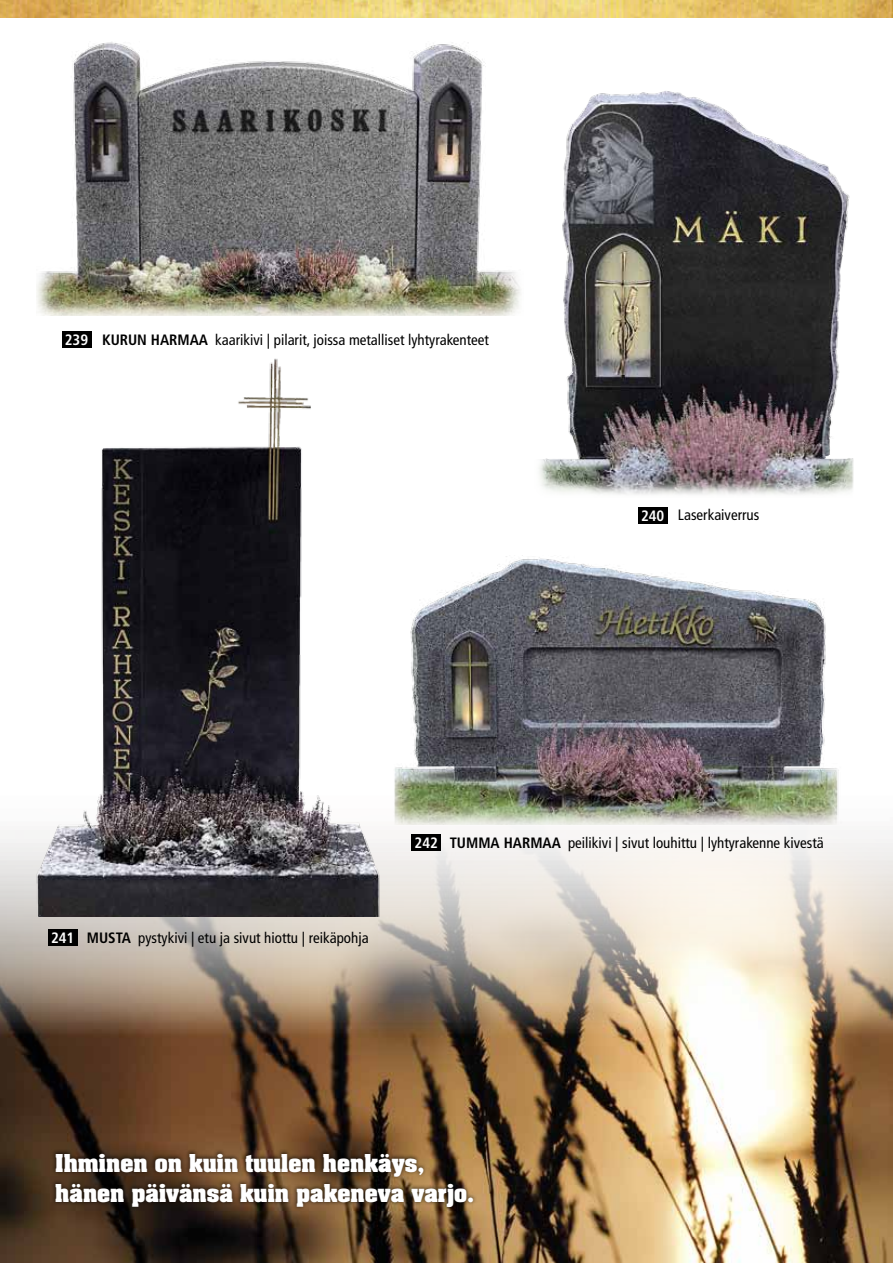
<style>
.page{position:relative;width:893px;height:1263px;background:#fff}
.page>*{position:absolute;margin:0;border:0;box-sizing:border-box;transform-origin:0 0}
.t1{font:700 21px/30px "Aachen";color:#fff}
.t2{font:condensed 15px "Frutiger";color:#000}
.t3{font:700 condensed 15px "Frutiger";color:#fff}
.s1{font-weight:700}
</style>
<div class="page">
<img style="left:0;top:824px;width:893px;height:439px">
<img style="left:36px;top:17px;width:487px;height:298px">
<img style="left:394px;top:555px;width:445px;height:269px">
<img style="left:0;top:0;width:893px;height:17px">
<img style="left:539px;top:91px;width:315px;height:404px">
<img style="left:27px;top:344px;width:361px;height:572px">
<div style="left:52px;top:1149px;width:426px;height:62px;background:#000;opacity:.75"></div>
<div style="left:62px;top:332px;width:29px;height:16px;background:#000"></div>
<div style="left:638px;top:508px;width:30px;height:16px;background:#000"></div>
<div style="left:48px;top:929px;width:30px;height:16px;background:#000"></div>
<div style="left:411px;top:834px;width:30px;height:16px;background:#000"></div>
<p class="t3" style="left:65px;top:331px;width:25px">239</p>
<p class="t2" style="left:102px;top:331px;width:388px"><span class="s1">KURUN HARMAA</span> kaarikivi | pilarit, joissa metalliset lyhtyrakenteet</p>
<p class="t3" style="left:641px;top:507px;width:25px">240</p>
<p class="t2" style="left:678px;top:506px;width:83px">Laserkaiverrus</p>
<p class="t3" style="left:415px;top:833px;width:25px">242</p>
<p class="t2" style="left:450px;top:834px;width:376px"><span class="s1">TUMMA HARMAA</span> peilikivi | sivut louhittu | lyhtyrakenne kivestä</p>
<p class="t3" style="left:51px;top:928px;width:25px">241</p>
<p class="t2" style="left:87px;top:928px;width:283px"><span class="s1">MUSTA</span> pystykivi | etu ja sivut hiottu | reikäpohja</p>
<h1 class="t1" style="left:55px;top:1147px;width:421px">Ihminen on kuin tuulen henkäys, hänen päivänsä kuin pakeneva varjo.</h1>
</div>
